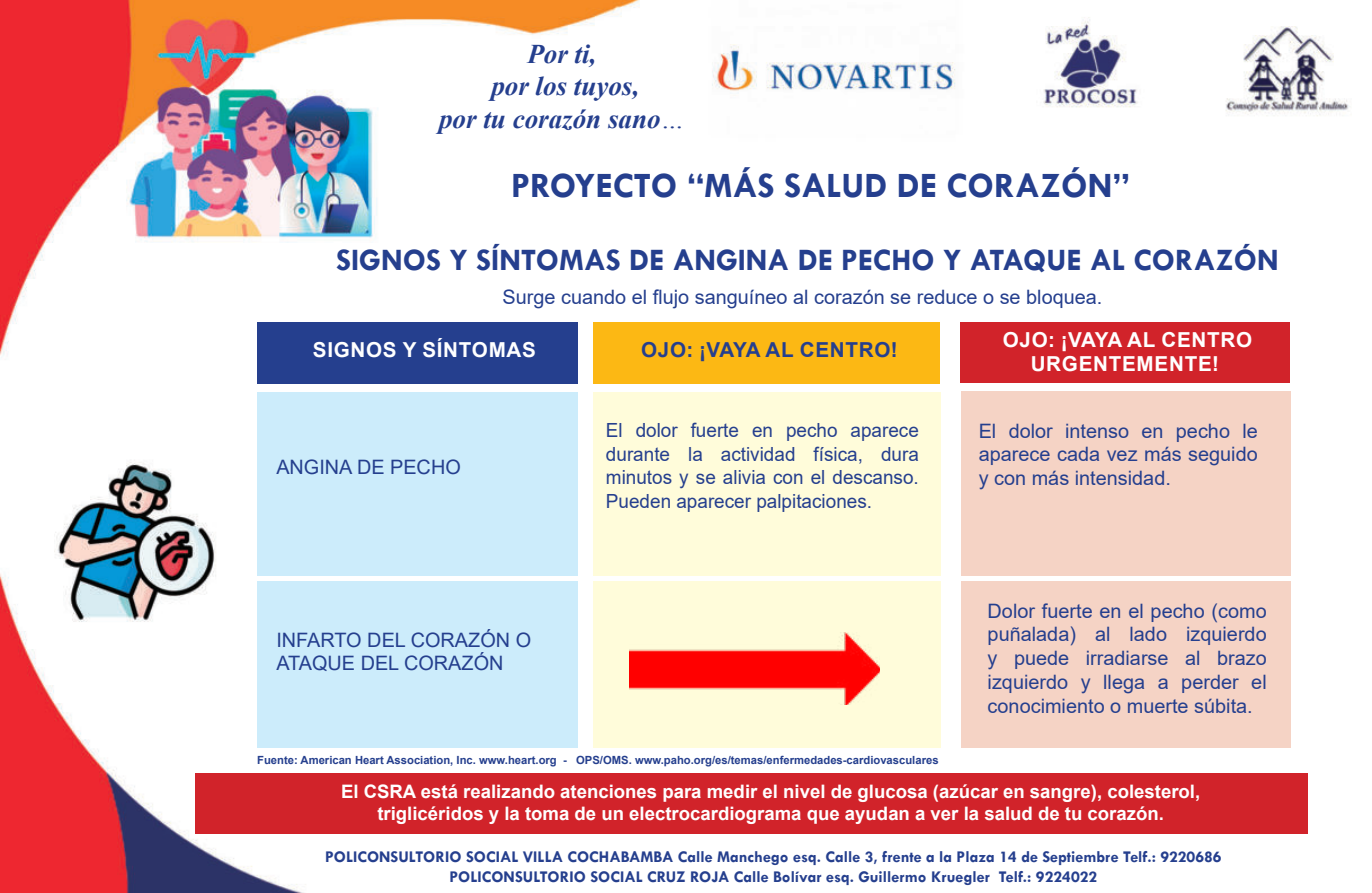
<style>
.page{position:relative;width:1372px;height:893px;background:#fff}
.page>*{position:absolute;margin:0;border:0;box-sizing:border-box;transform-origin:0 0}
.t1{font:700 36px "Tw Cen";color:#253f8e}
.t2{font:700 31.5px "Tw Cen";color:#253f8e}
.t3{font:italic 700 27px/32.4px "Times New Roman";color:#253f8e;text-align:center}
.t4{font:700 20.7px/24.8px "Arial";letter-spacing:.035em;color:#fff;text-align:center}
.t5{font:700 20.7px "Arial";letter-spacing:.035em;color:#253f8e}
.t6{font:19.8px/23.8px "Arial";color:#253f8e;text-align:justify}
.t7{font:19.57px/23.4px "Arial";color:#253f8e;text-align:justify}
.t8{font:700 18.68px/22.3px "Arial";color:#fff;text-align:center}
.t9{font:700 16.43px/19.8px "Tw Cen";color:#253f8e;text-align:center}
.t10{font:700 11.25px "Arial";color:#253f8e}
.s1{font-weight:400}
</style>
<div class="page">
<img style="left:0;top:0;width:1349px;height:893px">
<div style="left:195px;top:773px;width:1112px;height:61px;background:#d1232a"></div>
<div style="left:257px;top:392px;width:320px;height:356px;background:#ccecfb"></div>
<div style="left:593px;top:392px;width:348px;height:356px;background:#fffcda"></div>
<div style="left:257px;top:322px;width:320px;height:61px;background:#253f8e"></div>
<div style="left:593px;top:322px;width:346px;height:61px;background:#fcb814"></div>
<div style="left:961px;top:391px;width:329px;height:357px;background:#f5d3c5"></div>
<div style="left:960px;top:322px;width:329px;height:60px;background:#d1232a"></div>
<hr style="left:239px;top:577px;width:1110px;height:4px;background:#fff">
<img style="left:629px;top:633px;width:250px;height:71px">
<h3 class="t3" style="left:439px;top:40px;width:247px">Por ti,<br>por los tuyos,<br>por tu corazón sano<span class="s1">…</span></h3>
<h1 class="t1" style="left:511px;top:173px;width:620px">PROYECTO “MÁS SALUD DE CORAZÓN”</h1>
<h2 class="t2" style="left:336px;top:249px;width:944px">SIGNOS Y SÍNTOMAS DE ANGINA DE PECHO Y ATAQUE AL CORAZÓN</h2>
<p class="t6" style="left:502px;top:285px;width:601px">Surge cuando el 昀氀ujo sanguíneo al corazón se reduce o se bloquea.</p>
<p class="t4" style="left:313px;top:339px;width:224px">SIGNOS Y SÍNTOMAS</p>
<p class="t5" style="left:641px;top:342px;width:258px">OJO: ¡VAYA AL CENTRO!</p>
<p class="t4" style="left:1002px;top:329px;width:251px">OJO: ¡VAYA AL CENTRO<br>URGENTEMENTE!</p>
<p class="t6" style="left:276px;top:457px;width:186px">ANGINA DE PECHO</p>
<p class="t6" style="left:276px;top:629px;width:256px">INFARTO DEL CORAZÓN O<br>ATAQUE DEL CORAZÓN</p>
<p class="t7" style="left:606px;top:421px;width:314px">El dolor fuerte en pecho aparece durante la actividad física, dura minutos y se alivia con el descanso.<br>Pueden aparecer palpitaciones.</p>
<p class="t10" style="left:257px;top:755px;width:683px">Fuente: American Heart Association, Inc. www.heart.org - OPS/OMS. www.paho.org/es/temas/enfermedades-cardiovasculares</p>
<p class="t6" style="left:978px;top:421px;width:280px">El dolor intenso en pecho le aparece cada vez más seguido y con más intensidad.</p>
<p class="t6" style="left:987px;top:600px;width:280px">Dolor fuerte en el pecho (como puñalada) al lado izquierdo y puede irradiarse al brazo izquierdo y llega a perder el conocimiento o muerte súbita.</p>
<p class="t8" style="left:341px;top:782px;width:860px">El CSRA está realizando atenciones para medir el nivel de glucosa (azúcar en sangre), colesterol, triglicéridos y la toma de un electrocardiograma que ayudan a ver la salud de tu corazón.</p>
<p class="t9" style="left:325px;top:848px;width:898px">POLICONSULTORIO SOCIAL VILLA COCHABAMBA Calle Manchego esq. Calle 3, frente a la Plaza 14 de Septiembre Telf.: 9220686<br>POLICONSULTORIO SOCIAL CRUZ ROJA Calle Bolívar esq. Guillermo Kruegler Telf.: 9224022</p>
</div>
